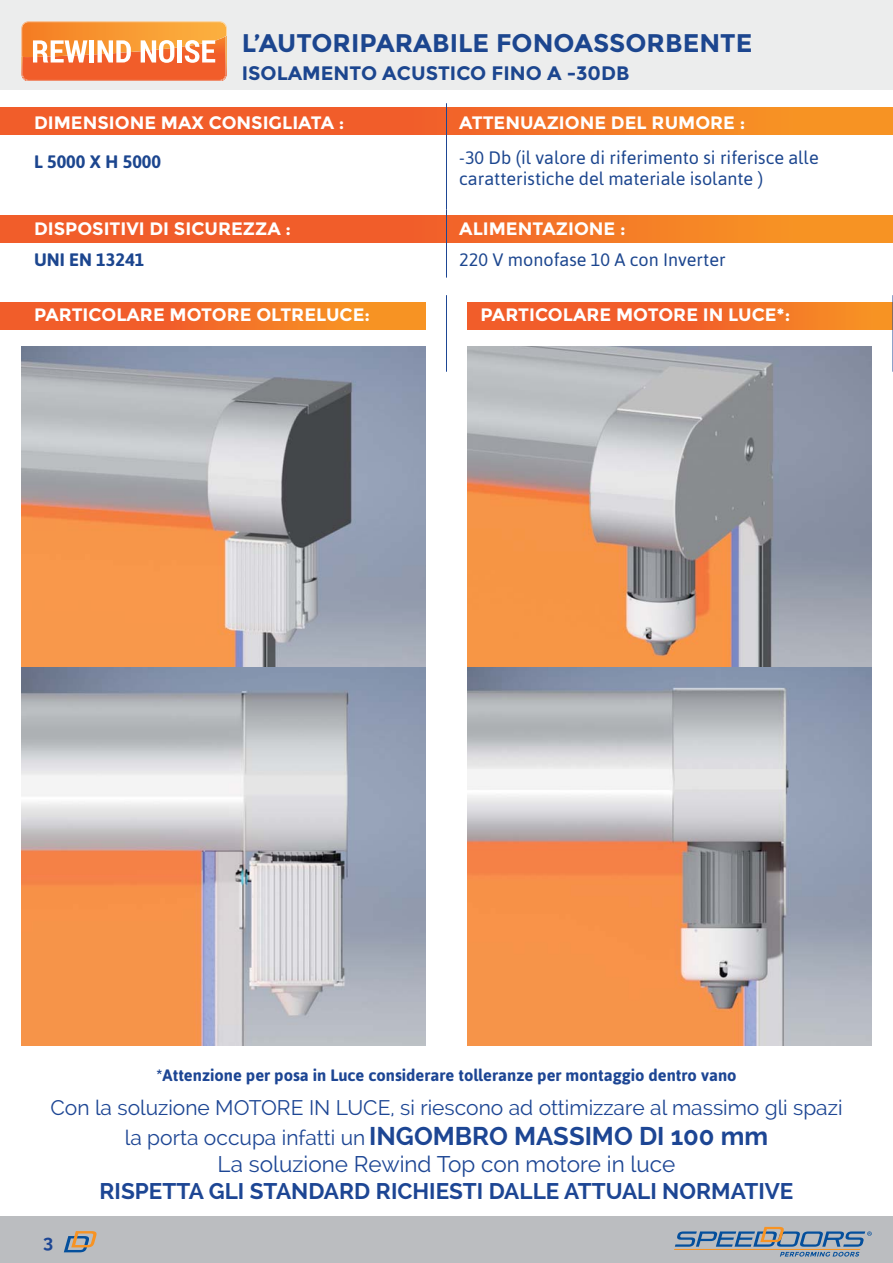
<style>
.page{position:relative;width:893px;height:1263px;background:#fff}
.page>*{position:absolute;margin:0;border:0;box-sizing:border-box;transform-origin:0 0}
.t1{font:700 25.5px "Montserrat";color:#1c468f}
.t2{font:700 22.5px "Raleway";color:#1d4694}
.t3{font:22.5px "Raleway";color:#1d4694}
.t4{font:21px/30.6px "Raleway";color:#1d4694;text-align:center}
.t5{font:700 19.5px "Montserrat";color:#1c468f}
.t6{font:700 18px "Montserrat";color:#fff}
.t7{font:18px/21.6px "Asap";color:#1c468f}
.t8{font:700 18px "Asap";color:#1c468f}
.t9{font:700 18px "Raleway";color:#1d4694}
.t10{font:700 16.5px "Asap";color:#1d4694}
.s1{font-weight:700;font-size:25.5px}
</style>
<div class="page">
<div style="left:0;top:1216px;width:893px;height:47px;background:#bbbdc0"></div>
<div style="left:0;top:0;width:893px;height:89px;background:#eceded"></div>
<svg style="left:64px;top:1231px;width:33px;height:21px"></svg>
<hr style="left:674px;top:1249px;width:186px;height:1px;background:#f79323">
<svg style="left:675px;top:1227px;width:197px;height:29px"></svg>
<svg style="left:22px;top:21px;width:205px;height:60px;background:#f69558"></svg>
<svg style="left:0;top:107px;width:893px;height:27px;background:#f36e28"></svg>
<svg style="left:0;top:215px;width:893px;height:27px;background:#f36e28"></svg>
<div style="left:0;top:302px;width:425px;height:27px;background:linear-gradient(to right,#ef4e2c,#f79623)"></div>
<svg style="left:468px;top:302px;width:424px;height:27px;background:#f26b28"></svg>
<hr style="left:446px;top:103px;width:1px;height:107px;background:#1d4694">
<hr style="left:446px;top:210px;width:1px;height:68px;background:#1d4694">
<hr style="left:446px;top:295px;width:1px;height:77px;background:#1d4694">
<hr style="left:892px;top:295px;width:1px;height:77px;background:#1d4694">
<img style="left:21px;top:346px;width:404px;height:321px">
<img style="left:468px;top:346px;width:404px;height:321px">
<img style="left:21px;top:667px;width:404px;height:379px">
<img style="left:468px;top:667px;width:404px;height:379px">
<h1 class="t1" style="left:242px;top:28px;width:512px">L’AUTORIPARABILE FONOASSORBENTE</h1>
<p class="t5" style="left:242px;top:61px;width:389px">ISOLAMENTO ACUSTICO FINO A -30DB</p>
<p class="t6" style="left:34px;top:112px;width:312px">DIMENSIONE MAX CONSIGLIATA :</p>
<p class="t8" style="left:34px;top:151px;width:129px">L 5000 X H 5000</p>
<p class="t6" style="left:459px;top:112px;width:288px">ATTENUAZIONE DEL RUMORE :</p>
<p class="t7" style="left:459px;top:146px;width:361px">-30 Db (il valore di riferimento si riferisce alle caratteristiche del materiale isolante )</p>
<p class="t6" style="left:34px;top:218px;width:259px">DISPOSITIVI DI SICUREZZA :</p>
<p class="t8" style="left:34px;top:249px;width:112px">UNI EN 13241</p>
<p class="t6" style="left:459px;top:218px;width:168px">ALIMENTAZIONE :</p>
<p class="t7" style="left:459px;top:248px;width:268px">220 V monofase 10 A con Inverter</p>
<p class="t6" style="left:34px;top:304px;width:338px">PARTICOLARE MOTORE OLTRELUCE:</p>
<p class="t6" style="left:480px;top:304px;width:311px">PARTICOLARE MOTORE IN LUCE*:</p>
<p class="t10" style="left:156px;top:1065px;width:582px">*Attenzione per posa in Luce considerare tolleranze per montaggio dentro vano</p>
<p class="t4" style="left:51px;top:1093px;width:793px">Con la soluzione MOTORE IN LUCE, si riescono ad ottimizzare al massimo gli spazi la porta occupa infatti un <span class="s1">INGOMBRO MASSIMO DI 100 mm</span></p>
<p class="t3" style="left:218px;top:1154px;width:459px">La soluzione Rewind Top con motore in luce</p>
<p class="t2" style="left:99px;top:1183px;width:696px">RISPETTA GLI STANDARD RICHIESTI DALLE ATTUALI NORMATIVE</p>
<p class="t9" style="left:43px;top:1235px;width:12px">3</p>
</div>
